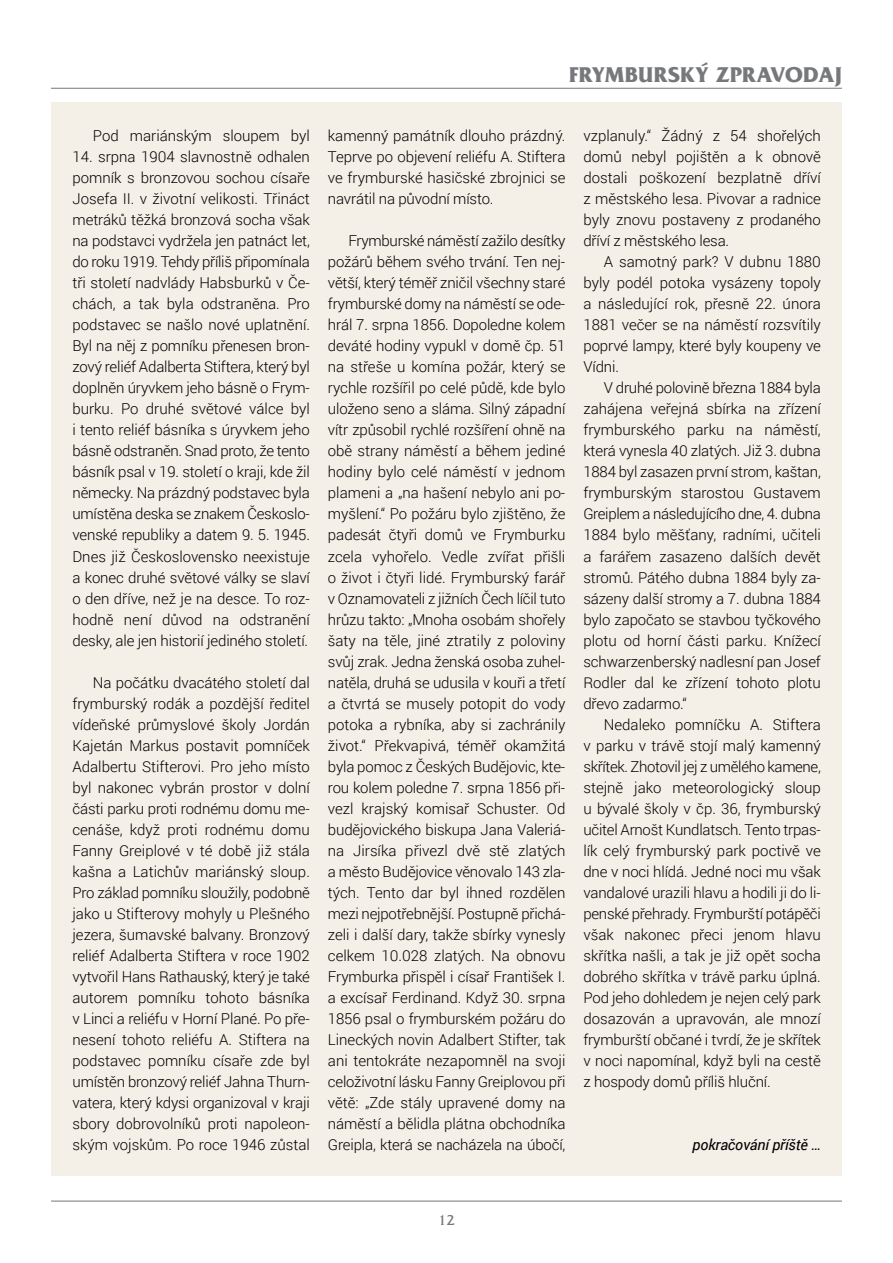
<style>
.page{position:relative;width:893px;height:1263px;background:#fff}
.page>*{position:absolute;margin:0;border:0;box-sizing:border-box;transform-origin:0 0}
.t1{font:22.5px "France CE Bold";letter-spacing:.015em;color:#76787c}
.t2{font:300 15px/21px "Roboto";letter-spacing:-.005em;color:#000;text-align:justify}
.t3{font:italic 15px "Roboto";letter-spacing:-.01em;color:#000}
.t4{font:15px "France CE";color:#76787c}
</style>
<div class="page">
<hr style="left:51px;top:88px;width:791px;height:1px;background:#76787c">
<hr style="left:51px;top:1201px;width:791px;height:1px;background:#76787c">
<div style="left:51px;top:102px;width:791px;height:1074px;background:#f4efe7"></div>
<p class="t2" style="left:93px;top:125px;width:218px">Pod mariánským sloupem byl</p>
<p class="t2" style="left:72px;top:146px;width:239px">14. srpna 1904 slavnostně odhalen pomník s bronzovou sochou císaře Josefa II. v životní velikosti. Třináct metráků těžká bronzová socha však na podstavci vydržela jen patnáct let, do roku 1919. Tehdy příliš připomínala tři století nadvlády Habsburků v Če&shy;chách, a tak byla odstraněna. Pro podstavec se našlo nové uplatnění.<br>Byl na něj z pomníku přenesen bron&shy;zový reliéf Adalberta Stiftera, který byl doplněn úryvkem jeho básně o Frym&shy;burku. Po druhé světové válce byl i tento reliéf básníka s úryvkem jeho básně odstraněn. Snad proto, že tento básník psal v 19. století o kraji, kde žil německy. Na prázdný podstavec byla umístěna deska se znakem Českoslo&shy;venské republiky a datem 9. 5. 1945.<br>Dnes již Československo neexistuje a konec druhé světové války se slaví o den dříve, než je na desce. To roz&shy;hodně není důvod na odstranění desky, ale jen historií jediného století.</p>
<p class="t2" style="left:72px;top:671px;width:239px;text-indent:21px">Na počátku dvacátého století dal frymburský rodák a pozdější ředitel vídeňské průmyslové školy Jordán Kajetán Markus postavit pomníček Adalbertu Stifterovi. Pro jeho místo byl nakonec vybrán prostor v dolní části parku proti rodnému domu me&shy;cenáše, když proti rodnému domu Fanny Greiplové v té době již stála kašna a Latichův mariánský sloup.<br>Pro základ pomníku sloužily, podobně jako u Stifterovy mohyly u Plešného jezera, šumavské balvany. Bronzový reliéf Adalberta Stiftera v roce 1902 vytvořil Hans Rathauský, který je také autorem pomníku tohoto básníka v Linci a reliéfu v Horní Plané. Po pře&shy;nesení tohoto reliéfu A. Stiftera na podstavec pomníku císaře zde byl umístěn bronzový reliéf Jahna Thurn&shy;vatera, který kdysi organizoval v kraji sbory dobrovolníků proti napoleon&shy;ským vojskům. Po roce 1946 zůstal</p>
<p class="t1" style="left:569px;top:61px;width:274px">FRYMBURSKÝ ZPRAVODAJ</p>
<p class="t2" style="left:328px;top:125px;width:239px">kamenný památník dlouho prázdný.<br>Teprve po objevení reliéfu A. Stiftera ve frymburské hasičské zbrojnici se navrátil na původní místo.</p>
<p class="t2" style="left:328px;top:230px;width:239px;text-indent:21px">Frymburské náměstí zažilo desítky požárů během svého trvání. Ten nej&shy;větší, který téměř zničil všechny staré frymburské domy na náměstí se ode&shy;hrál 7. srpna 1856. Dopoledne kolem deváté hodiny vypukl v domě čp. 51 na střeše u komína požár, který se rychle rozšířil po celé půdě, kde bylo uloženo seno a sláma. Silný západní vítr způsobil rychlé rozšíření ohně na obě strany náměstí a během jediné hodiny bylo celé náměstí v jednom plameni a „na hašení nebylo ani po&shy;myšlení.“ Po požáru bylo zjištěno, že padesát čtyři domů ve Frymburku zcela vyhořelo. Vedle zvířat přišli o život i čtyři lidé. Frymburský farář v Oznamovateli z jižních Čech líčil tuto hrůzu takto: „Mnoha osobám shořely šaty na těle, jiné ztratily z poloviny svůj zrak. Jedna ženská osoba zuhel&shy;natěla, druhá se udusila v kouři a třetí a čtvrtá se musely potopit do vody potoka a rybníka, aby si zachránily život.“ Překvapivá, téměř okamžitá byla pomoc z Českých Budějovic, kte&shy;rou kolem poledne 7. srpna 1856 při&shy;vezl krajský komisař Schuster. Od budějovického biskupa Jana Valeriá&shy;na Jirsíka přivezl dvě stě zlatých a město Budějovice věnovalo 143 zla&shy;tých. Tento dar byl ihned rozdělen mezi nejpotřebnější. Postupně přichá&shy;zeli i další dary, takže sbírky vynesly celkem 10.028 zlatých. Na obnovu Frymburka přispěl i císař František I. a excísař Ferdinand. Když 30. srpna 1856 psal o frymburském požáru do Lineckých novin Adalbert Stifter, tak ani tentokráte nezapomněl na svoji celoživotní lásku Fanny Greiplovou při větě: „Zde stály upravené domy na náměstí a bělidla plátna obchodníka Greipla, která se nacházela na úbočí,</p>
<p class="t2" style="left:583px;top:125px;width:239px">vzplanuly.“ Žádný z 54 shořelých domů nebyl pojištěn a k obnově dostali poškození bezplatně dříví z městského lesa. Pivovar a radnice byly znovu postaveny z prodaného dříví z městského lesa.</p>
<p class="t2" style="left:583px;top:251px;width:239px;text-indent:20px">A samotný park? V dubnu 1880 byly podél potoka vysázeny topoly a následující rok, přesně 22. února 1881 večer se na náměstí rozsvítily poprvé lampy, které byly koupeny ve Vídni.</p>
<p class="t2" style="left:583px;top:377px;width:239px;text-indent:21px">V druhé polovině března 1884 byla zahájena veřejná sbírka na zřízení frymburského parku na náměstí, která vynesla 40 zlatých. Již 3. dubna 1884 byl zasazen první strom, kaštan, frymburským starostou Gustavem Greiplem a následujícího dne, 4. dubna 1884 bylo měšťany, radními, učiteli a farářem zasazeno dalších devět stromů. Pátého dubna 1884 byly za&shy;sázeny další stromy a 7. dubna 1884 bylo započato se stavbou tyčkového plotu od horní části parku. Knížecí schwarzenberský nadlesní pan Josef Rodler dal ke zřízení tohoto plotu dřevo zadarmo.“</p>
<p class="t2" style="left:583px;top:713px;width:239px;text-indent:20px">Nedaleko pomníčku A. Stiftera v parku v trávě stojí malý kamenný skřítek. Zhotovil jej z umělého kamene, stejně jako meteorologický sloup u bývalé školy v čp. 36, frymburský učitel Arnošt Kundlatsch. Tento trpas&shy;lík celý frymburský park poctivě ve dne v noci hlídá. Jedné noci mu však vandalové urazili hlavu a hodili ji do li&shy;penské přehrady. Frymburští potápěči však nakonec přeci jenom hlavu skřítka našli, a tak je již opět socha dobrého skřítka v trávě parku úplná.<br>Pod jeho dohledem je nejen celý park dosazován a upravován, ale mnozí frymburští občané i tvrdí, že je skřítek v noci napomínal, když byli na cestě z hospody domů příliš hluční.</p>
<p class="t3" style="left:693px;top:1134px;width:130px">pokračování příště …</p>
<p class="t4" style="left:438px;top:1212px;width:18px">12</p>
</div>
